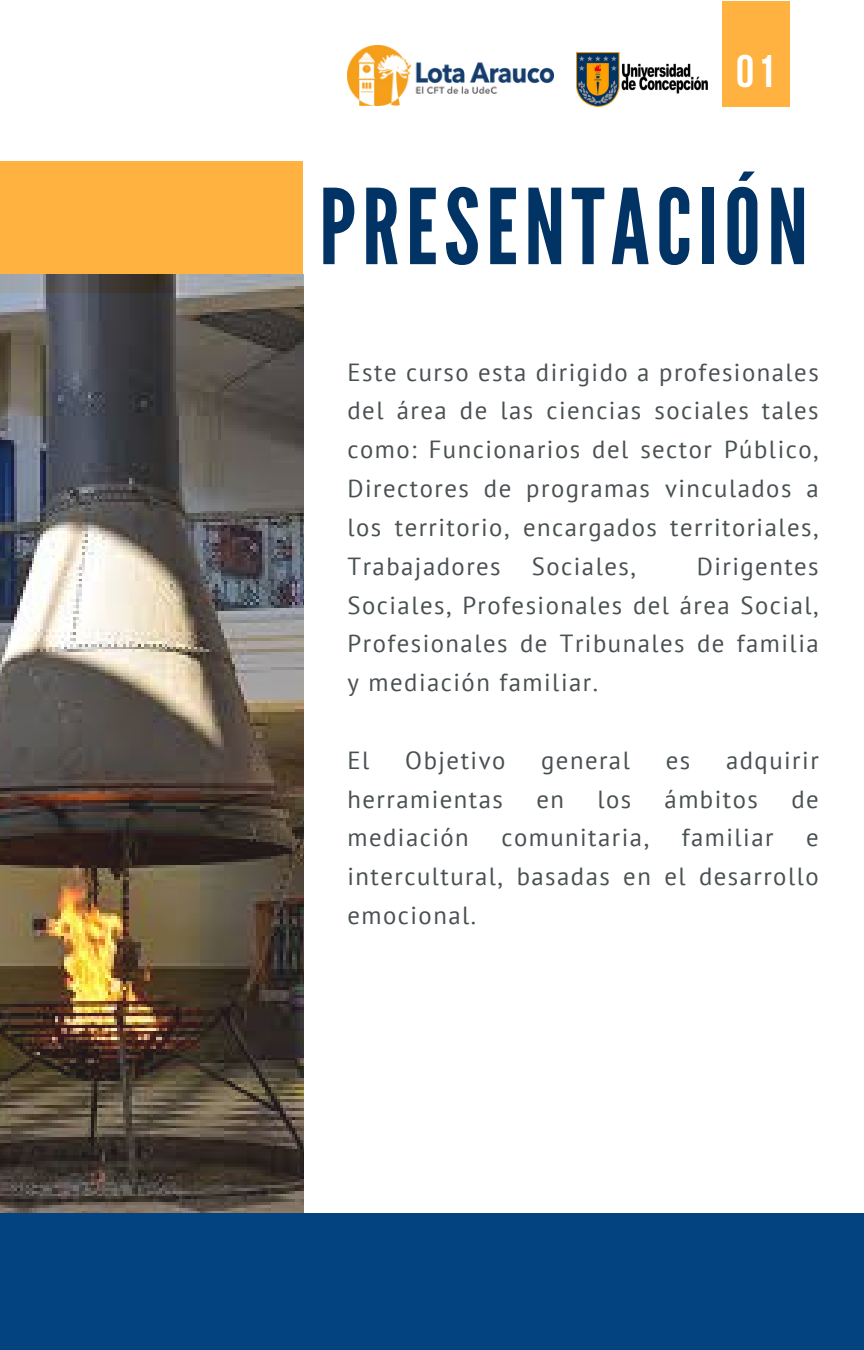
<style>
.page{position:relative;width:864px;height:1350px;background:#fff}
.page>*{position:absolute;margin:0;border:0;box-sizing:border-box;transform-origin:0 0}
.t1{font:104.17px "League Gothic";letter-spacing:.06em;color:#023365}
.t2{font:700 45.45px "Bebas Neue";color:#fff}
.t3{font:24.75px/38.7px "PT Sans";letter-spacing:.06em;color:#495052;text-align:justify}
</style>
<div class="page">
<div style="left:0;top:161px;width:303px;height:132px;background:#ffb23f"></div>
<img style="left:348px;top:45px;width:205px;height:61px">
<img style="left:576px;top:53px;width:132px;height:54px">
<div style="left:722px;top:1px;width:68px;height:105px;background:#ffb23f"></div>
<img style="left:0;top:275px;width:303px;height:939px">
<div style="left:0;top:1214px;width:864px;height:136px;background:#024380"></div>
<h1 class="t2" style="left:736px;top:53px;width:41px">01</h1>
<p class="t1" style="left:319px;top:167px;width:491px">PRESENTACIÓN</p>
<p class="t3" style="left:348px;top:352px;width:473px">Este curso esta dirigido a profesionales del área de las ciencias sociales tales como: Funcionarios del sector Público, Directores de programas vinculados a los territorio, encargados territoriales, Trabajadores</p>
<p class="t3" style="left:532px;top:546px;width:106px">Sociales,</p>
<p class="t3" style="left:348px;top:546px;width:473px;text-indent:349px">Dirigentes Sociales, Profesionales del área Social, Profesionales de Tribunales de familia y mediación familiar.</p>
<p class="t3" style="left:348px;top:740px;width:23px">El</p>
<p class="t3" style="left:405px;top:740px;width:102px">Objetivo</p>
<p class="t3" style="left:541px;top:740px;width:90px">general</p>
<p class="t3" style="left:666px;top:740px;width:26px">es</p>
<p class="t3" style="left:726px;top:740px;width:94px">adquirir</p>
<p class="t3" style="left:348px;top:779px;width:157px">herramientas</p>
<p class="t3" style="left:536px;top:779px;width:29px">en</p>
<p class="t3" style="left:597px;top:779px;width:35px">los</p>
<p class="t3" style="left:665px;top:779px;width:95px">ámbitos</p>
<p class="t3" style="left:791px;top:779px;width:29px">de</p>
<p class="t3" style="left:348px;top:818px;width:123px">mediación</p>
<p class="t3" style="left:501px;top:818px;width:149px">comunitaria,</p>
<p class="t3" style="left:682px;top:818px;width:93px">familiar</p>
<p class="t3" style="left:348px;top:818px;width:473px;text-indent:459px">e intercultural, basadas en el desarrollo emocional.</p>
</div>
